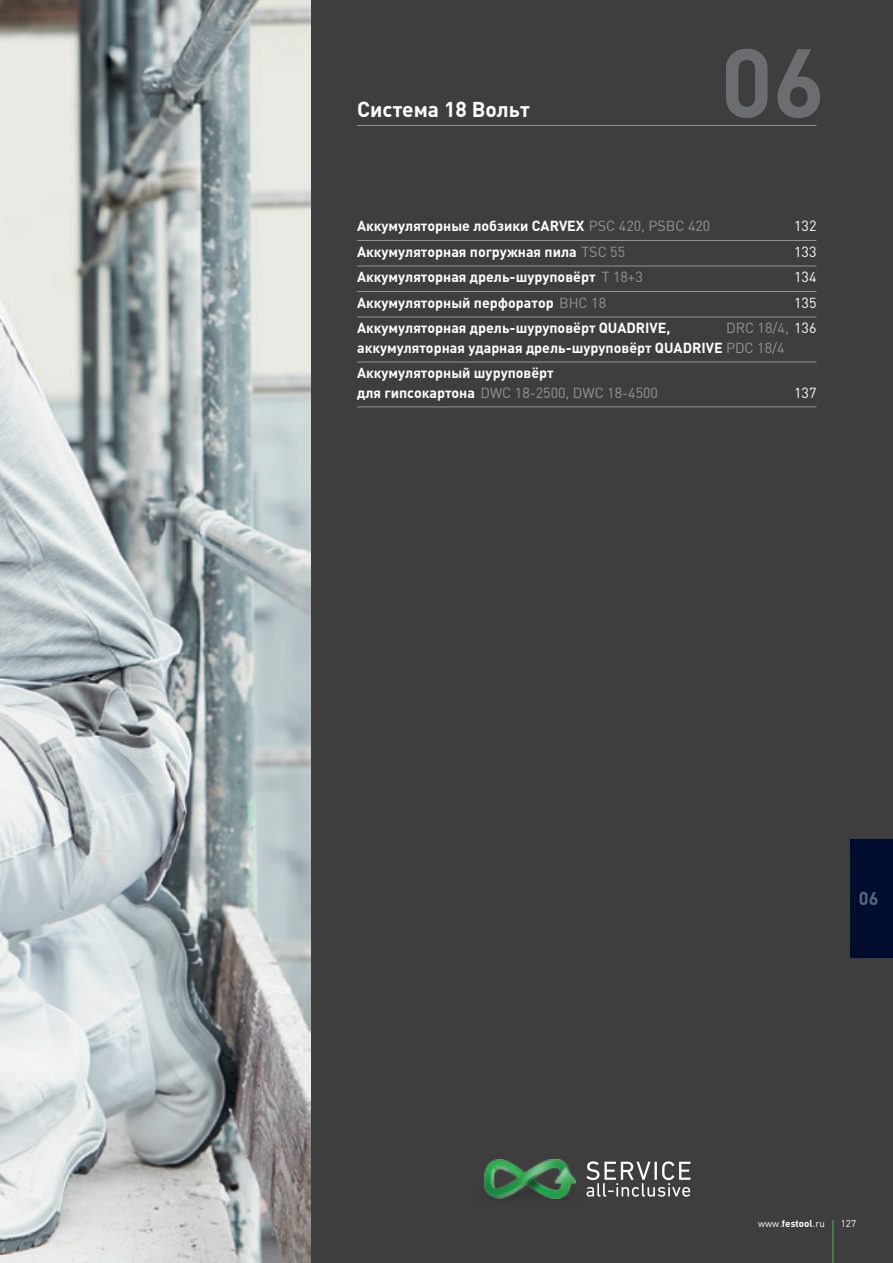
<style>
.page{position:relative;width:893px;height:1263px;background:#fff}
.page>*{position:absolute;margin:0;border:0;box-sizing:border-box;transform-origin:0 0}
.o_rechts_ZAB_70pt{font:700 96px "DIN Pro";color:#6c6d70}
.o_links_ZAB_14pt{font:700 21px "DIN Pro";color:#fff}
.a_Registermarke{font:700 18px "DIN Pro";color:#586681}
.o_links_ZAB_13pt{font:700 14.25px/19.5px "DIN Pro";color:#fff}
.o_rechts_ZAB_13pt{font:14.25px "DIN Pro";color:#fff}
.o_rechts_ZAB_13pt-2{font:14.25px "DIN Pro";color:#939598}
.a_Pagina-re{font:9.75px "DIN Pro";color:#fff}
.a_Pagina-li{font:9.75px "DIN Pro";color:#fff}
.s1{font-weight:400;color:#939598}
.s2{color:#fff}
.s3{font-weight:700}
</style>
<div class="page">
<div style="left:310px;top:0;width:583px;height:1263px;background:#3e3e3f"></div>
<hr style="left:357px;top:125px;width:459px;height:1px;background:#939598">
<hr style="left:357px;top:240px;width:459px;height:1px;background:#939598">
<hr style="left:357px;top:266px;width:459px;height:1px;background:#939598">
<hr style="left:357px;top:291px;width:459px;height:1px;background:#939598">
<hr style="left:357px;top:317px;width:459px;height:1px;background:#939598">
<hr style="left:357px;top:362px;width:459px;height:1px;background:#939598">
<hr style="left:357px;top:407px;width:459px;height:1px;background:#939598">
<img style="left:0;top:0;width:310px;height:1263px">
<hr style="left:832px;top:1220px;width:1px;height:43px;background:#45b749">
<div style="left:850px;top:840px;width:43px;height:118px;background:#000d2f"></div>
<img style="left:494px;top:1159px;width:68px;height:1px">
<img style="left:484px;top:1171px;width:1px;height:19px">
<img style="left:494px;top:1198px;width:70px;height:1px">
<img style="left:485px;top:1160px;width:90px;height:38px">
<svg style="left:586px;top:1161px;width:104px;height:36px"></svg>
<p class="o_links_ZAB_14pt" style="left:357px;top:98px;width:174px">Система 18 Вольт</p>
<p class="o_rechts_ZAB_70pt" style="left:721px;top:28px;width:106px">06</p>
<p class="o_links_ZAB_13pt" style="left:357px;top:217px;width:355px">Аккумуляторные лобзики CARVEX <span class="s1">PSC 420, PSBC 420</span></p>
<p class="o_links_ZAB_13pt" style="left:357px;top:242px;width:269px">Аккумуляторная погружная пила <span class="s1">TSC 55</span></p>
<p class="o_links_ZAB_13pt" style="left:357px;top:268px;width:287px">Аккумуляторная дрель-шуруповёрт <span class="s1">T 18+3</span></p>
<p class="o_links_ZAB_13pt" style="left:357px;top:293px;width:250px">Аккумуляторный перфоратор <span class="s1">BHC 18</span></p>
<p class="o_links_ZAB_13pt" style="left:357px;top:319px;width:429px">Аккумуляторная дрель-шуруповёрт QUADRIVE,<br>аккумуляторная ударная дрель-шуруповёрт QUADRIVE <span class="s1">PDC 18/4</span></p>
<p class="o_links_ZAB_13pt" style="left:357px;top:363px;width:302px">Аккумуляторный шуруповёрт<br>для гипсокартона <span class="s1">DWC 18-2500, DWC 18-4500</span></p>
<p class="o_rechts_ZAB_13pt" style="left:794px;top:218px;width:24px">132</p>
<p class="o_rechts_ZAB_13pt" style="left:794px;top:244px;width:24px">133</p>
<p class="o_rechts_ZAB_13pt" style="left:794px;top:269px;width:24px">134</p>
<p class="o_rechts_ZAB_13pt" style="left:794px;top:295px;width:24px">135</p>
<p class="o_rechts_ZAB_13pt-2" style="left:726px;top:320px;width:92px">DRC 18/4, <span class="s2">136</span></p>
<p class="o_rechts_ZAB_13pt" style="left:794px;top:384px;width:24px">137</p>
<p class="a_Registermarke" style="left:859px;top:888px;width:21px">06</p>
<p class="a_Pagina-re" style="left:758px;top:1218px;width:68px">www.<span class="s3">festool</span>.ru</p>
<p class="a_Pagina-li" style="left:841px;top:1218px;width:17px">127</p>
</div>
